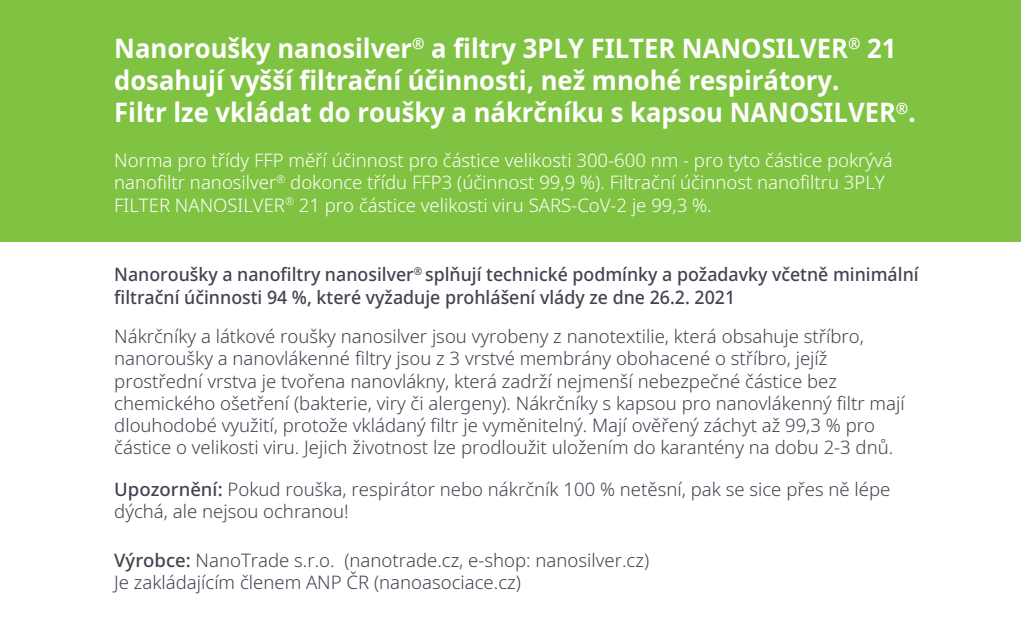
<style>
.page{position:relative;width:1021px;height:624px;background:#fff}
.page>*{position:absolute;margin:0;border:0;box-sizing:border-box;transform-origin:0 0}
.t1{font:700 26.8px/32px "Noto Sans";color:#fff;scale:.96 1}
.t2{font:300 18.4px/22.4px "Noto Sans";color:#424350}
.t3{font:300 18.4px/22.4px "Noto Sans";color:#fff}
.t4{font:500 18.4px/22.4px "Noto Sans";color:#424350;scale:.96 1}
.s1{font-weight:500}
</style>
<div class="page">
<div style="left:0;top:0;width:1020px;height:241px;background:#80c342"></div>
<h1 class="t1" style="left:114px;top:33px;width:836px">Nanoroušky nanosilver<sup>®</sup> a filtry 3PLY FILTER NANOSILVER<sup>®</sup> 21 dosahují vyšší filtrační účinnosti, než mnohé respirátory.<br>Filtr lze vkládat do roušky a nákrčníku s kapsou NANOSILVER<sup>®</sup>.</h1>
<p class="t3" style="left:114px;top:150px;width:780px">Norma pro třídy FFP měří účinnost pro částice velikosti 300-600 nm - pro tyto částice pokrývá nanofiltr nanosilver<sup>®</sup> dokonce třídu FFP3 (účinnost 99,9 %). Filtrační účinnost nanofiltru 3PLY<br>FILTER NANOSILVER<sup>®</sup> 21 pro částice velikosti viru SARS-CoV-2 je 99,3 %.</p>
<p class="t4" style="left:114px;top:264px;width:839px">Nanoroušky a nanofiltry nanosilver<sup>®</sup> splňují technické podmínky a požadavky včetně minimální filtrační účinnosti 94 %, které vyžaduje prohlášení vlády ze dne 26.2. 2021</p>
<p class="t2" style="left:114px;top:326px;width:791px">Nákrčníky a látkové roušky nanosilver jsou vyrobeny z nanotextilie, která obsahuje stříbro, nanoroušky a nanovlákenné filtry jsou z 3 vrstvé membrány obohacené o stříbro, jejíž prostřední vrstva je tvořena nanovlákny, která zadrží nejmenší nebezpečné částice bez chemického ošetření (bakterie, viry či alergeny). Nákrčníky s kapsou pro nanovlákenný filtr mají dlouhodobé využití, protože vkládaný filtr je vyměnitelný. Mají ověřený záchyt až 99,3 % pro částice o velikosti viru. Jejich životnost lze prodloužit uložením do karantény na dobu 2-3 dnů.</p>
<p class="t2" style="left:114px;top:478px;width:777px"><span class="s1">Upozornění:</span> Pokud rouška, respirátor nebo nákrčník 100 % netěsní, pak se sice přes ně lépe dýchá, ale nejsou ochranou!</p>
<p class="t2" style="left:114px;top:549px;width:536px"><span class="s1">Výrobce:</span> NanoTrade s.r.o. (nanotrade.cz, e-shop: nanosilver.cz)<br>Je zakládajícím členem ANP ČR (nanoasociace.cz)</p>
</div>
